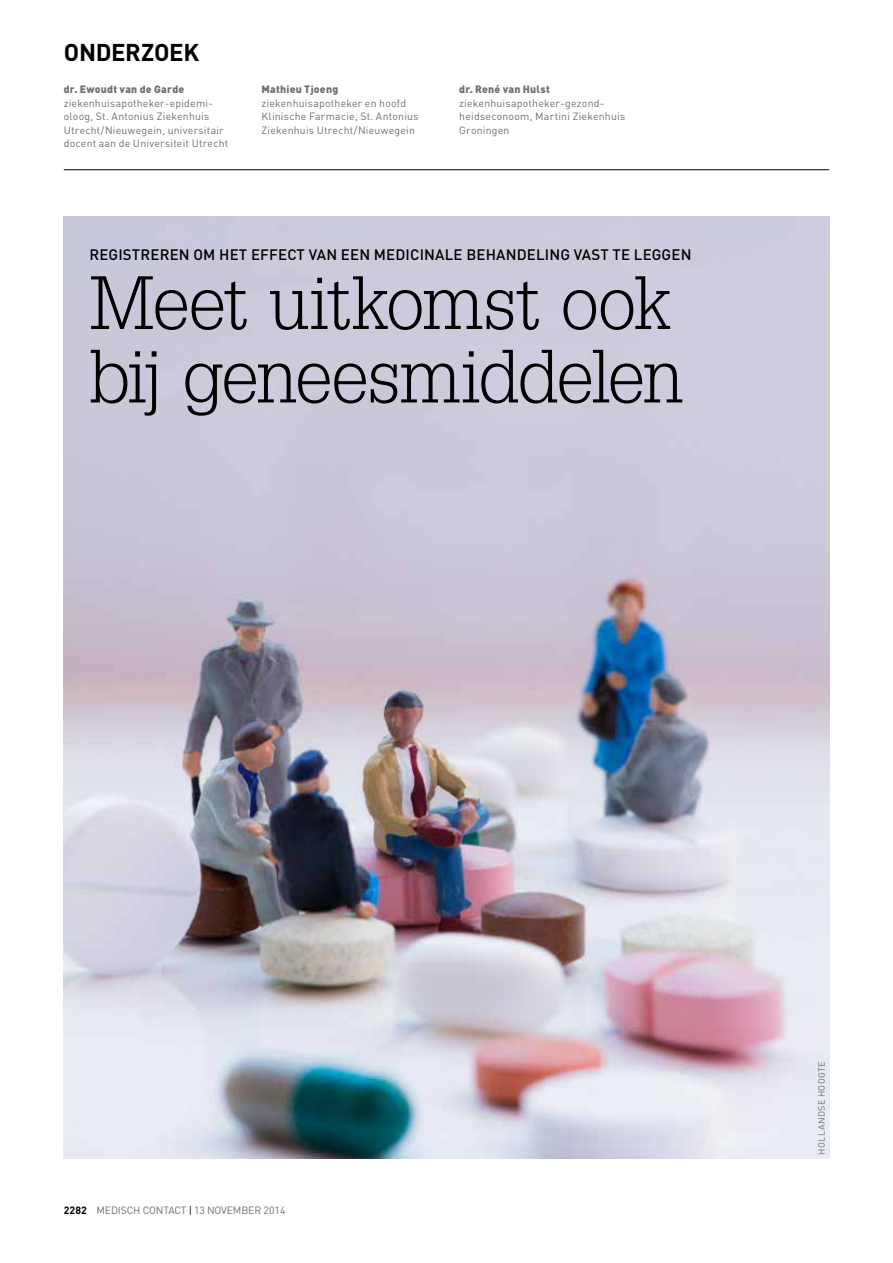
<style>
.page{position:relative;width:893px;height:1263px;background:#fff}
.page>*{position:absolute;margin:0;border:0;box-sizing:border-box;transform-origin:0 0}
.t1{font:300 73.5px/73.5px "Glypha LT Std";letter-spacing:-.025em;color:#000}
.t2{font:700 24px "DINOT";letter-spacing:-.015em;color:#000}
.t3{font:500 15px "DINOT";letter-spacing:.01em;color:#000}
.t4{font:10.5px/13.5px "DINOT";letter-spacing:.02em;color:#706f6f}
.t5{font:900 10.5px "DINOT";letter-spacing:.025em;color:#706f6f}
.t6{font:10.5px "DINOT";letter-spacing:-.015em;color:#706f6f}
.t7{font:9px "DINOT";letter-spacing:.045em;color:#706f6f}
.s1{font-weight:700;color:#000}
.s2{color:#000}
</style>
<div class="page">
<img style="left:64px;top:217px;width:765px;height:942px">
<hr style="left:64px;top:169px;width:765px;height:1px;background:#000">
<h2 class="t2" style="left:64px;top:36px;width:137px">ONDERZOEK</h2>
<p class="t5" style="left:64px;top:82px;width:122px">dr. Ewoudt van de Garde</p>
<p class="t4" style="left:64px;top:96px;width:166px">ziekenhuisapotheker-epidemi&shy;oloog, St. Antonius Ziekenhuis Utrecht/Nieuwegein, universitair docent aan de Universiteit Utrecht</p>
<p class="t5" style="left:261px;top:82px;width:78px">Mathieu Tjoeng</p>
<p class="t4" style="left:261px;top:96px;width:159px">ziekenhuisapotheker en hoofd<br>Klinische Farmacie, St. Antonius<br>Ziekenhuis Utrecht/Nieuwegein</p>
<p class="t5" style="left:459px;top:82px;width:92px">dr. René van Hulst</p>
<p class="t4" style="left:459px;top:96px;width:167px">ziekenhuisapotheker-gezond&shy;heidseconoom, Martini Ziekenhuis<br>Groningen</p>
<h3 class="t3" style="left:89px;top:245px;width:604px">REGISTREREN OM HET EFFECT VAN EEN MEDICINALE BEHANDELING VAST TE LEGGEN</h3>
<h1 class="t1" style="left:89px;top:268px;width:596px">Meet uitkomst ook bij geneesmiddelen</h1>
<p class="t6" style="left:64px;top:1203px;width:223px"><span class="s1">2282</span> MEDISCH CONTACT <span class="s2">|</span> 13 NOVEMBER 2014</p>
<p class="t7" style="left:816px;top:1154px;width:95px;rotate:-90deg">HOLLANDSE HOOGTE</p>
</div>
